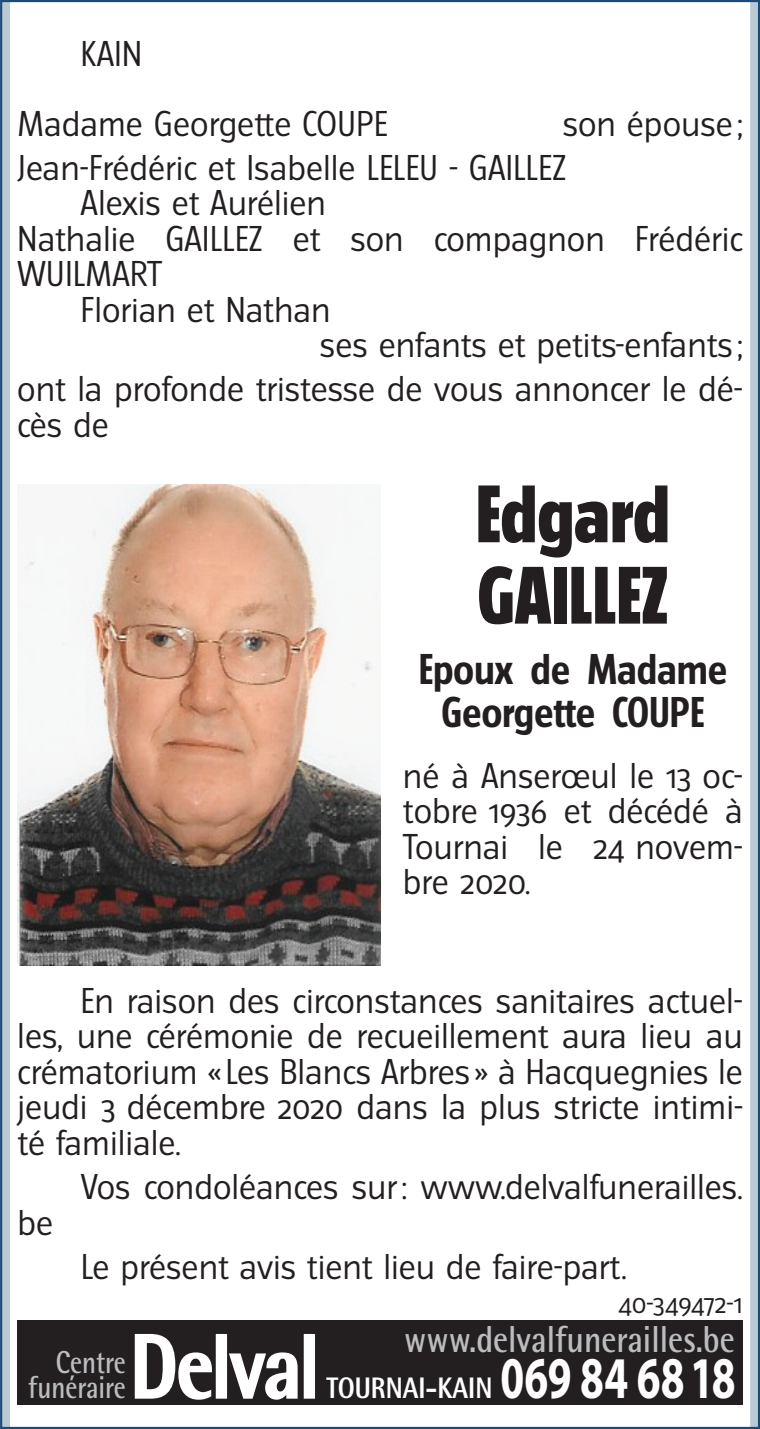
<style>
.page{position:relative;width:760px;height:1429px;background:#fff}
.page>*{position:absolute;margin:0;border:0;box-sizing:border-box;transform-origin:0 0}
.t1{font:800 91.2px "Rotis Semi Sans";letter-spacing:-.03em;color:#fff;scale:.86 1}
.t2{font:800 72.8px/81.2px "Turmino";color:#231f20}
.t3{font:700 59.2px "Myriad";letter-spacing:.005em;color:#fff;scale:.72 1}
.t4{font:700 38.4px/42.8px "Turmino";color:#231f20;text-align:center}
.t5{font:700 37.6px "Rotis Semi Sans";color:#bcbdc0;scale:.86 1}
.t6{font:32px/35.6px "Turmino";color:#231f20}
.t7{font:700 31.6px/24.8px "Rotis Semi Sans";color:#bcbdc0;text-align:right;scale:.82 1}
.t8{font:800 29.6px "Rotis Semi Sans";color:#fff;scale:.86 1}
.t9{font:25.6px "Turmino";letter-spacing:-.015em;color:#231f20}
</style>
<div class="page">
<svg style="left:0;top:0;width:10px;height:1429px;background:#97aec0"></svg>
<div style="left:750px;top:0;width:10px;height:1429px;background:#bacad5"></div>
<div style="left:17px;top:1320px;width:726px;height:85px;background:#231f20"></div>
<svg style="left:134px;top:1334px;width:78px;height:66px"></svg>
<div style="left:216px;top:1334px;width:11px;height:64px;border:2px solid #fff"></div>
<svg style="left:229px;top:1352px;width:69px;height:48px"></svg>
<div style="left:304px;top:1334px;width:11px;height:64px;border:2px solid #fff"></div>
<img style="left:17px;top:485px;width:363px;height:480px">
<p class="t6" style="left:17px;top:19px;width:372px;line-height:69.6px;text-indent:63px">KAIN<br>Madame Georgette COUPE</p>
<p class="t6" style="left:17px;top:101px;width:727px;line-height:44px;text-indent:545px">son épouse;<br>Jean-Frédéric et Isabelle LELEU - GAILLEZ</p>
<p class="t6" style="left:81px;top:185px;width:247px">Alexis et Aurélien</p>
<p class="t6" style="left:17px;top:221px;width:727px">Nathalie GAILLEZ et son compagnon Frédéric</p>
<p class="t6" style="left:17px;top:256px;width:146px">WUILMART</p>
<p class="t6" style="left:81px;top:292px;width:251px">Florian et Nathan</p>
<p class="t6" style="left:320px;top:327px;width:424px">ses enfants et petits-enfants ;</p>
<p class="t6" style="left:17px;top:371px;width:727px">ont la profonde tristesse de vous annoncer le dé&shy;cès de</p>
<h2 class="t2" style="left:476px;top:474px;width:196px">Edgard<br>GAILLEZ</h2>
<p class="t4" style="left:419px;top:648px;width:309px">Epoux de Madame<br>Georgette COUPE</p>
<p class="t6" style="left:403px;top:757px;width:341px;text-align:justify">né à Anserœul le 13 oc&shy;tobre 1936 et décédé à Tournai le 24 novem&shy;bre 2020.</p>
<p class="t6" style="left:17px;top:983px;width:727px;text-align:justify;text-indent:63px">En raison des circonstances sanitaires actuel&shy;les, une cérémonie de recueillement aura lieu au crématorium « Les Blancs Arbres » à Hacquegnies le jeudi 3 décembre 2020 dans la plus stricte intimi&shy;té familiale.</p>
<p class="t6" style="left:81px;top:1169px;width:663px">Vos condoléances sur: www.delvalfunerailles.</p>
<p class="t6" style="left:17px;top:1204px;width:37px">be</p>
<p class="t6" style="left:81px;top:1248px;width:548px">Le présent avis tient lieu de faire-part.</p>
<p class="t9" style="left:618px;top:1287px;width:126px">40‑349472‑1</p>
<h1 class="t1" style="left:130px;top:1309px;width:222px">Delval</h1>
<p class="t5" style="left:404px;top:1316px;width:386px">www.delvalfunerailles.be</p>
<p class="t8" style="left:326px;top:1369px;width:194px">TOURNAI-KAIN</p>
<p class="t7" style="left:28px;top:1350px;width:121px">Centre funéraire</p>
<h3 class="t3" style="left:500px;top:1347px;width:328px">069 84 6818</h3>
</div>
